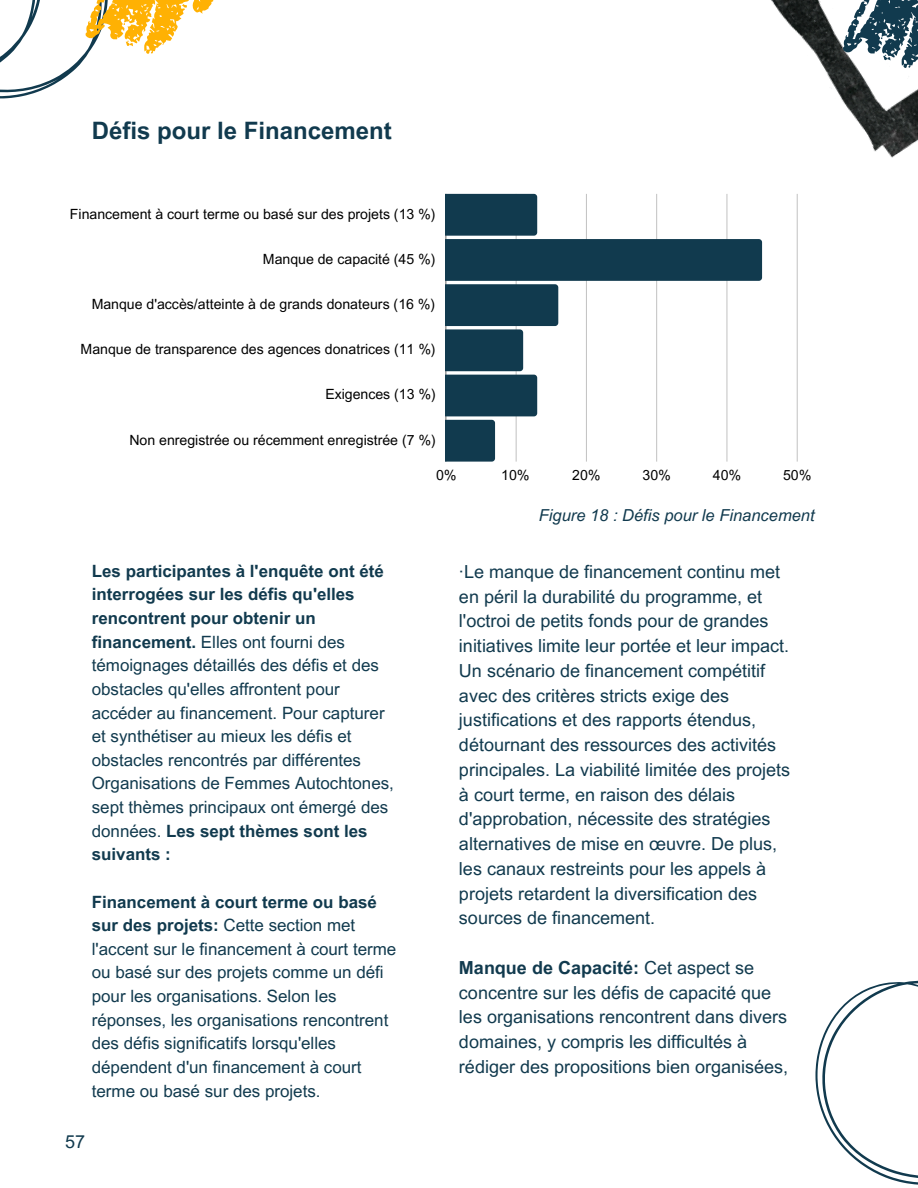
<style>
.page{position:relative;width:918px;height:1188px;background:#fff}
.page>*{position:absolute;margin:0;border:0;box-sizing:border-box;transform-origin:0 0}
.t1{font:700 24px "Arial MT Pro";color:#113a4e}
.t2{font:18px/24.8px "Arial MT Pro";color:#113a4e}
.t3{font:16.95px/23.5px "Arial MT Pro";color:#113a4e}
.t4{font:italic 16.5px "Arial MT Pro";color:#113a4e}
.t5{font:14.1px "Arial MT Pro";color:#000}
.s1{font-weight:700}
</style>
<div class="page">
<svg style="left:815px;top:980px;width:103px;height:205px"></svg>
<img style="left:771px;top:0;width:147px;height:158px">
<svg style="left:843px;top:0;width:75px;height:68px"></svg>
<img style="left:0;top:0;width:214px;height:99px">
<hr style="left:445px;top:194px;width:1px;height:268px;background:#000;opacity:.6">
<hr style="left:797px;top:194px;width:1px;height:268px;background:#d2d2d2">
<svg style="left:446px;top:194px;width:316px;height:268px"></svg>
<p class="t1" style="left:92px;top:122px;width:302px">Défis pour le Financement</p>
<p class="t5" style="left:70px;top:208px;width:367px">Financement à court terme ou basé sur des projets (13 %)</p>
<p class="t5" style="left:263px;top:254px;width:174px">Manque de capacité (45 %)</p>
<p class="t5" style="left:92px;top:299px;width:345px">Manque d'accès/atteinte à de grands donateurs (16 %)</p>
<p class="t5" style="left:81px;top:344px;width:356px">Manque de transparence des agences donatrices (11 %)</p>
<p class="t5" style="left:325px;top:389px;width:112px">Exigences (13 %)</p>
<p class="t5" style="left:129px;top:434px;width:308px">Non enregistrée ou récemment enregistrée (7 %)</p>
<p class="t5" style="left:436px;top:470px;width:22px">0%</p>
<p class="t5" style="left:501px;top:470px;width:30px">10%</p>
<p class="t5" style="left:572px;top:470px;width:30px">20%</p>
<p class="t5" style="left:643px;top:470px;width:30px">30%</p>
<p class="t5" style="left:713px;top:470px;width:30px">40%</p>
<p class="t5" style="left:783px;top:470px;width:30px">50%</p>
<p class="t3" style="left:92px;top:561px;width:304px"><span class="s1">Les participantes à l'enquête ont été interrogées sur les défis qu'elles rencontrent pour obtenir un financement.</span> Elles ont fourni des témoignages détaillés des défis et des obstacles qu'elles affrontent pour accéder au financement. Pour capturer et synthétiser au mieux les défis et obstacles rencontrés par différentes Organisations de Femmes Autochtones, sept thèmes principaux ont émergé des données. <span class="s1">Les sept thèmes sont les suivants :</span></p>
<p class="t3" style="left:92px;top:892px;width:306px"><span class="s1">Financement à court terme ou basé sur des projets:</span> Cette section met l'accent sur le financement à court terme ou basé sur des projets comme un défi pour les organisations. Selon les réponses, les organisations rencontrent des défis significatifs lorsqu'elles dépendent d'un financement à court terme ou basé sur des projets.</p>
<h1 class="t2" style="left:65px;top:1131px;width:22px">57</h1>
<p class="t4" style="left:539px;top:509px;width:277px">Figure 18 : Défis pour le Financement</p>
<p class="t2" style="left:459px;top:561px;width:333px">·Le manque de financement continu met en péril la durabilité du programme, et l'octroi de petits fonds pour de grandes initiatives limite leur portée et leur impact.<br>Un scénario de financement compétitif avec des critères stricts exige des justifications et des rapports étendus, détournant des ressources des activités principales. La viabilité limitée des projets à court terme, en raison des délais d'approbation, nécessite des stratégies alternatives de mise en œuvre. De plus, les canaux restreints pour les appels à projets retardent la diversification des sources de financement.</p>
<p class="t2" style="left:459px;top:957px;width:331px"><span class="s1">Manque de Capacité:</span> Cet aspect se concentre sur les défis de capacité que les organisations rencontrent dans divers domaines, y compris les difficultés à rédiger des propositions bien organisées,</p>
</div>
